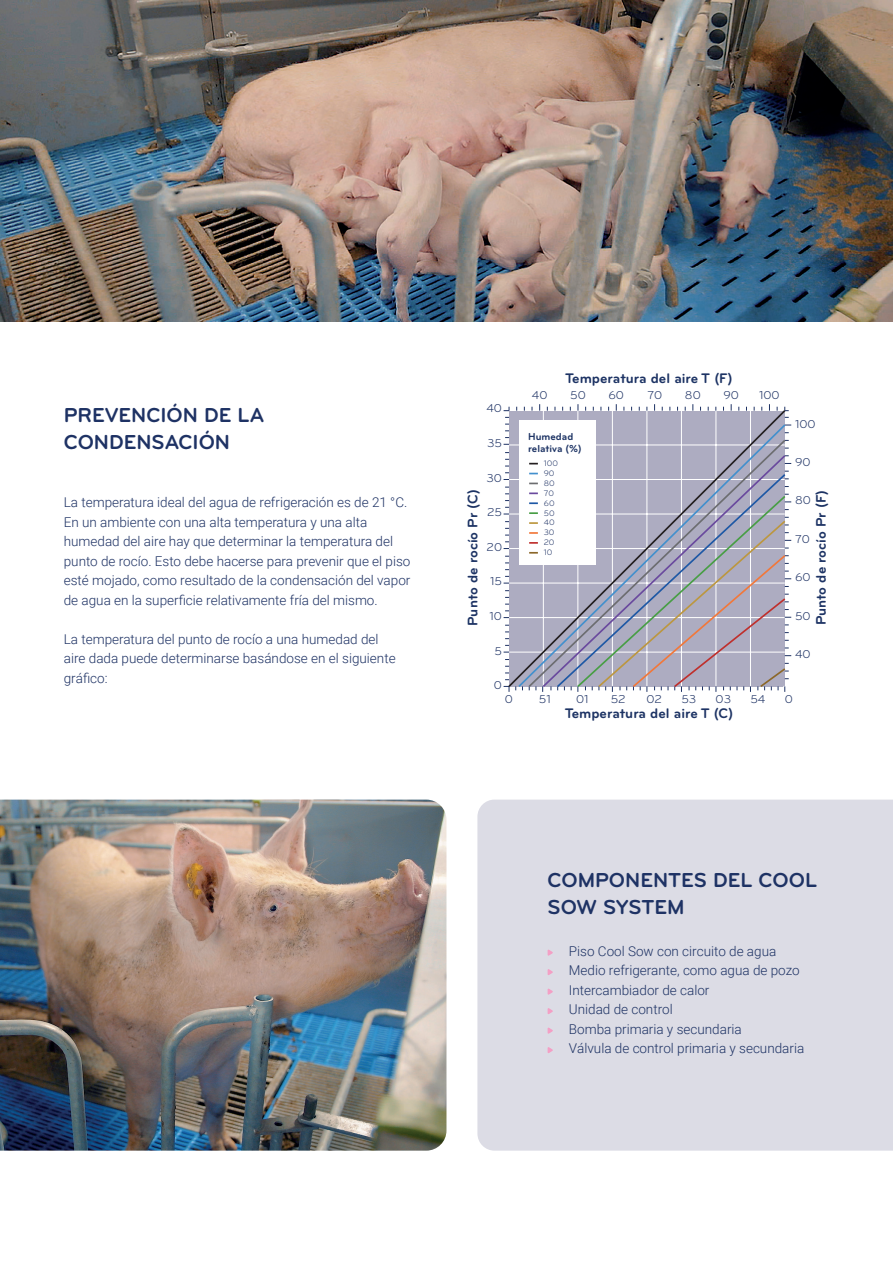
<style>
.page{position:relative;width:893px;height:1263px;background:#fff}
.page>*{position:absolute;margin:0;border:0;box-sizing:border-box;transform-origin:0 0}
.t1{font:700 21px/27px "Bryant Pro";color:#1e3264}
.t2{font:700 14.4px "Bryant Pro";color:#1d3364}
.t3{font:300 13.5px/19.5px "Roboto";color:#1e3264}
.t4{font:11.85px "Bryant Pro";color:#1e3264}
.t5{font:700 10.5px/12.6px "Bryant Pro";color:#1d3364}
.t6{font:8.25px/9.9px "Bryant Pro";color:#1e3264}
</style>
<div class="page">
<img style="left:0;top:0;width:893px;height:321px">
<svg style="left:507px;top:408px;width:280px;height:281px"></svg>
<svg style="left:517px;top:423px;width:270px;height:266px"></svg>
<svg style="left:527px;top:438px;width:260px;height:251px"></svg>
<svg style="left:541px;top:453px;width:246px;height:236px"></svg>
<svg style="left:555px;top:472px;width:232px;height:217px"></svg>
<svg style="left:571px;top:494px;width:220px;height:198px"></svg>
<div style="left:519px;top:421px;width:76px;height:144px;background:#fff"></div>
<svg style="left:529px;top:492px;width:9px;height:2px"></svg>
<svg style="left:529px;top:502px;width:9px;height:2px"></svg>
<svg style="left:529px;top:512px;width:9px;height:2px"></svg>
<svg style="left:529px;top:522px;width:9px;height:2px"></svg>
<svg style="left:529px;top:532px;width:9px;height:2px"></svg>
<svg style="left:529px;top:542px;width:9px;height:2px"></svg>
<svg style="left:529px;top:552px;width:9px;height:2px"></svg>
<div style="left:477px;top:800px;width:416px;height:351px;background:#dcdce5"></div>
<svg style="left:547px;top:949px;width:7px;height:8px"></svg>
<svg style="left:547px;top:969px;width:7px;height:7px"></svg>
<svg style="left:547px;top:988px;width:7px;height:8px"></svg>
<svg style="left:547px;top:1008px;width:7px;height:7px"></svg>
<svg style="left:547px;top:1027px;width:7px;height:8px"></svg>
<svg style="left:547px;top:1047px;width:7px;height:7px"></svg>
<img style="left:0;top:800px;width:446px;height:351px">
<h1 class="t1" style="left:64px;top:402px;width:202px">PREVENCIÓN DE LA<br>CONDENSACIÓN</h1>
<p class="t3" style="left:64px;top:492px;width:348px">La temperatura ideal del agua de refrigeración es de 21 °C.<br>En un ambiente con una alta temperatura y una alta humedad del aire hay que determinar la temperatura del punto de rocío. Esto debe hacerse para prevenir que el piso esté mojado, como resultado de la condensación del vapor de agua en la superficie relativamente fría del mismo.</p>
<p class="t3" style="left:64px;top:628px;width:333px">La temperatura del punto de rocío a una humedad del aire dada puede determinarse basándose en el siguiente gráfico:</p>
<p class="t4" style="left:532px;top:388px;width:17px">40</p>
<p class="t2" style="left:565px;top:369px;width:169px">Temperatura del aire T (F)</p>
<p class="t4" style="left:570px;top:388px;width:17px">50</p>
<p class="t4" style="left:608px;top:388px;width:17px">60</p>
<p class="t4" style="left:647px;top:388px;width:16px">70</p>
<p class="t4" style="left:685px;top:388px;width:17px">80</p>
<p class="t4" style="left:723px;top:388px;width:17px">90</p>
<p class="t4" style="left:759px;top:388px;width:22px">100</p>
<p class="t4" style="left:486px;top:401px;width:17px">40</p>
<p class="t4" style="left:487px;top:436px;width:16px">35</p>
<p class="t4" style="left:486px;top:471px;width:17px">30</p>
<p class="t4" style="left:487px;top:505px;width:16px">25</p>
<p class="t4" style="left:487px;top:540px;width:17px">20</p>
<p class="t4" style="left:490px;top:574px;width:13px">15</p>
<p class="t4" style="left:490px;top:609px;width:14px">10</p>
<p class="t4" style="left:494px;top:643px;width:9px">5</p>
<p class="t4" style="left:494px;top:678px;width:10px">0</p>
<p class="t4" style="left:795px;top:417px;width:22px">100</p>
<p class="t4" style="left:795px;top:455px;width:17px">90</p>
<p class="t4" style="left:795px;top:493px;width:17px">80</p>
<p class="t4" style="left:795px;top:532px;width:16px">70</p>
<p class="t4" style="left:795px;top:570px;width:17px">60</p>
<p class="t4" style="left:795px;top:609px;width:17px">50</p>
<p class="t4" style="left:795px;top:647px;width:17px">40</p>
<p class="t5" style="left:528px;top:430px;width:55px">Humedad relativa (%)</p>
<p class="t6" style="left:544px;top:459px;width:16px">100<br>90<br>80<br>70<br>60<br>50<br>40<br>30<br>20<br>10</p>
<p class="t2" style="left:464px;top:626px;width:138px;rotate:-90deg">Punto de rocío Pr (C)</p>
<p class="t2" style="left:812px;top:625px;width:137px;rotate:-90deg">Punto de rocío Pr (F)</p>
<p class="t4" style="left:505px;top:692px;width:10px">0</p>
<p class="t4" style="left:539px;top:692px;width:13px">51</p>
<p class="t4" style="left:576px;top:692px;width:14px">01</p>
<p class="t4" style="left:611px;top:692px;width:16px">52</p>
<p class="t4" style="left:646px;top:692px;width:17px">02</p>
<p class="t4" style="left:681px;top:692px;width:16px">53</p>
<p class="t4" style="left:716px;top:692px;width:17px">03</p>
<p class="t4" style="left:750px;top:692px;width:17px">54</p>
<p class="t4" style="left:785px;top:692px;width:10px">0</p>
<p class="t2" style="left:565px;top:705px;width:170px">Temperatura del aire T (C)</p>
<h1 class="t1" style="left:548px;top:867px;width:271px">COMPONENTES DEL COOL<br>SOW SYSTEM</h1>
<p class="t3" style="left:569px;top:940px;width:237px">Piso Cool Sow con circuito de agua<br>Medio refrigerante, como agua de pozo<br>Intercambiador de calor<br>Unidad de control<br>Bomba primaria y secundaria<br>Válvula de control primaria y secundaria</p>
</div>
